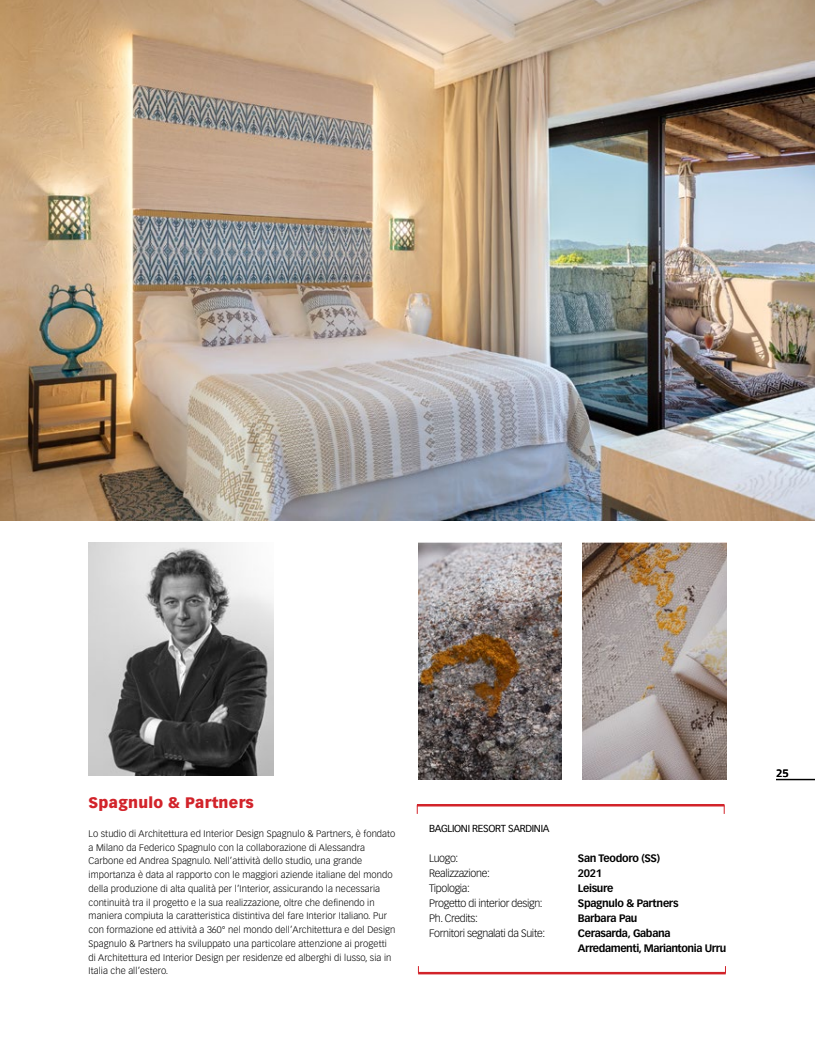
<style>
.page{position:relative;width:815px;height:1063px;background:#fff}
.page>*{position:absolute;margin:0;border:0;box-sizing:border-box;transform-origin:0 0}
.t1{font:900 15px "Vectora LT Std";letter-spacing:.02em;color:#d2232a}
.t2{font:600 11.25px "Titillium";color:#000}
.t3{font:700 10.62px/15px "Vectora LT Std";letter-spacing:-.03em;color:#000}
.t4{font:300 10.62px "Vectora LT Std";letter-spacing:-.03em;color:#000}
.t5{font:10px "Vectora LT Std";letter-spacing:-.03em;color:#000}
.t6{font:300 9.38px/13.8px "Vectora LT Std";letter-spacing:.01em;color:#000}
</style>
<div class="page">
<hr style="left:417px;top:804px;width:307px;height:2px;background:#d2232a">
<hr style="left:418px;top:972px;width:308px;height:2px;background:#d2232a">
<img style="left:89px;top:542px;width:185px;height:233px">
<img style="left:0;top:0;width:815px;height:521px">
<img style="left:418px;top:542px;width:144px;height:238px">
<img style="left:583px;top:542px;width:143px;height:238px">
<hr style="left:776px;top:779px;width:39px;height:1px;background:#000">
<h1 class="t1" style="left:89px;top:793px;width:167px">Spagnulo &amp; Partners</h1>
<p class="t6" style="left:89px;top:827px;width:308px">Lo studio di Architettura ed Interior Design Spagnulo &amp; Partners, è fondato a Milano da Federico Spagnulo con la collaborazione di Alessandra Carbone ed Andrea Spagnulo. Nell’attività dello studio, una grande importanza è data al rapporto con le maggiori aziende italiane del mondo della produzione di alta qualità per l’Interior, assicurando la necessaria continuità tra il progetto e la sua realizzazione, oltre che definendo in maniera compiuta la caratteristica distintiva del fare Interior Italiano. Pur con formazione ed attività a 360° nel mondo dell’Architettura e del Design Spagnulo &amp; Partners ha sviluppato una particolare attenzione ai progetti di Architettura ed Interior Design per residenze ed alberghi di lusso, sia in Italia che all’estero.</p>
<p class="t5" style="left:429px;top:822px;width:122px">BAGLIONI RESORT SARDINIA</p>
<p class="t4" style="left:429px;top:852px;width:31px">Luogo:</p>
<p class="t3" style="left:578px;top:850px;width:84px">San Teodoro (SS)</p>
<p class="t4" style="left:429px;top:867px;width:62px">Realizzazione:</p>
<p class="t3" style="left:578px;top:865px;width:26px">2021</p>
<p class="t4" style="left:429px;top:882px;width:42px">Tipologia:</p>
<p class="t3" style="left:578px;top:880px;width:37px">Leisure</p>
<p class="t4" style="left:429px;top:897px;width:115px">Progetto di interior design:</p>
<p class="t3" style="left:578px;top:895px;width:102px">Spagnulo &amp; Partners</p>
<p class="t4" style="left:429px;top:912px;width:50px">Ph. Credits:</p>
<p class="t3" style="left:578px;top:910px;width:61px">Barbara Pau</p>
<p class="t4" style="left:429px;top:927px;width:118px">Fornitori segnalati da Suite:</p>
<p class="t3" style="left:578px;top:925px;width:150px">Cerasarda, Gabana<br>Arredamenti, Mariantonia Urru</p>
<p class="t2" style="left:776px;top:765px;width:14px">25</p>
</div>
